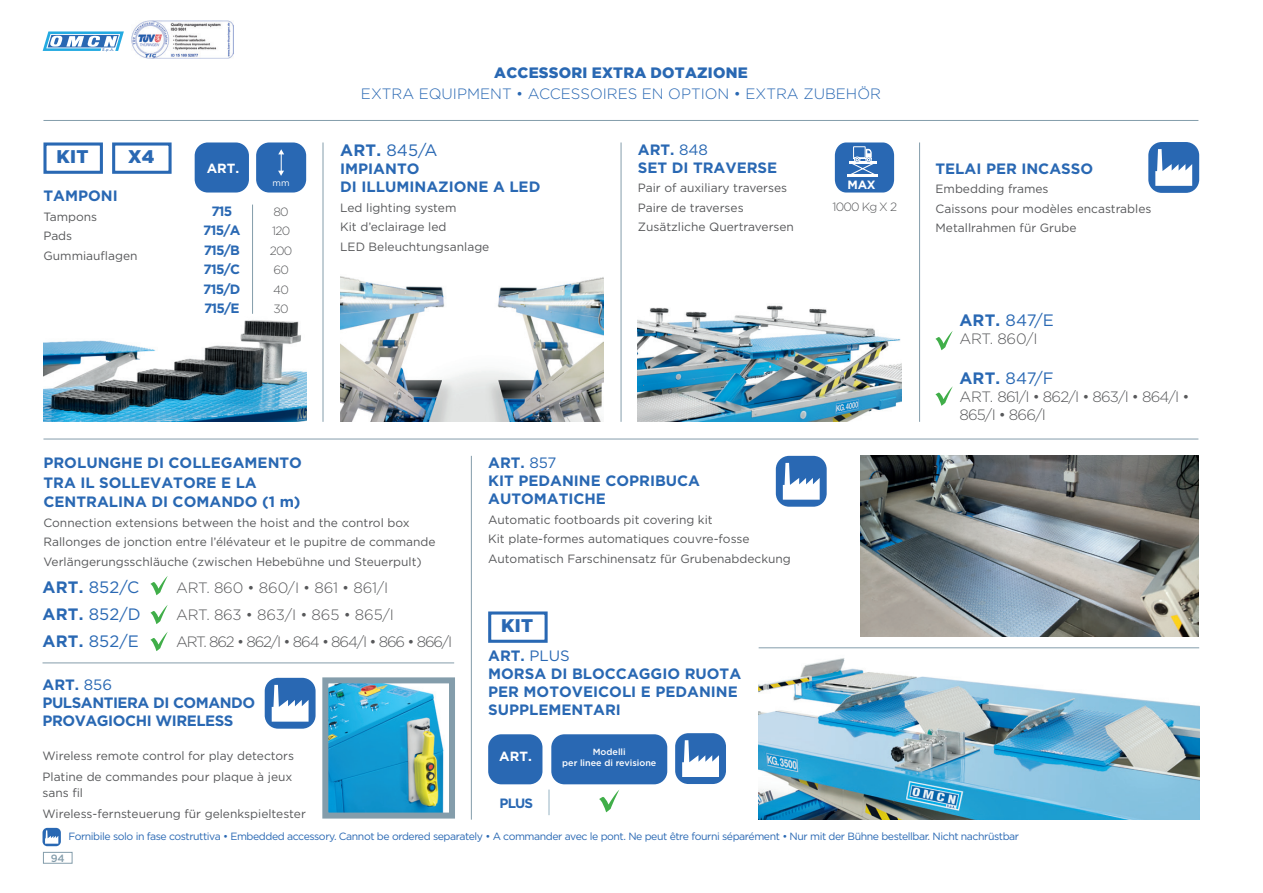
<style>
.page{position:relative;width:1263px;height:893px;background:#fff}
.page>*{position:absolute;margin:0;border:0;box-sizing:border-box;transform-origin:0 0}
.t1{font:900 18.3px "Gotham";letter-spacing:.015em;color:#2968b3}
.t2{font:16.5px "Gotham";letter-spacing:.01em;color:#2968b3}
.t3{font:700 15px/18px "Gotham";color:#2968b3}
.t4{font:300 15px/18px "Gotham";letter-spacing:-.04em;color:#57585a}
.t5{font:300 15px "Gotham";color:#2968b3}
.t6{font:300 15px "Gotham";letter-spacing:-.01em;color:#57585a}
.t7{font:700 15px/18px "Gotham";letter-spacing:-.03em;color:#2968b3}
.t8{font:300 15px "Gotham";letter-spacing:-.075em;color:#57585a}
.t9{font:900 15px "Gotham";letter-spacing:.015em;color:#2968b3}
.t10{font:700 13.5px/19.5px "Gotham";letter-spacing:-.06em;color:#2968b3;text-align:center}
.t11{font:700 13.35px "Gotham";color:#fff}
.t12{font:12px/19.5px "Gotham";color:#57585a}
.t13{font:300 12px/19.5px "Gotham";letter-spacing:-.06em;color:#57585a;text-align:center}
.t14{font:700 12px "Gotham";color:#fff}
.t15{font:10.5px "Gotham";letter-spacing:-.04em;color:#2968b3}
.t16{font:500 10.5px "Gotham";color:#849dab}
.t17{font:500 9px/10.5px "Gotham";color:#fff;text-align:center}
.t18{font:9px "Gotham";color:#fff}
.s1{font-weight:700}
.s2{font-weight:400}
</style>
<div class="page">
<img style="left:132px;top:20px;width:101px;height:38px">
<img style="left:758px;top:648px;width:441px;height:172px">
<svg style="left:42px;top:31px;width:82px;height:21px"></svg>
<div style="left:43px;top:852px;width:29px;height:11px;background:#fff;border:1px solid #849dab"></div>
<img style="left:638px;top:305px;width:263px;height:117px">
<hr style="left:43px;top:120px;width:1155px;height:1px;background:#849dab">
<hr style="left:43px;top:439px;width:1155px;height:1px;background:#849dab">
<img style="left:43px;top:320px;width:263px;height:102px">
<hr style="left:252px;top:205px;width:1px;height:109px;background:#849dab">
<div style="left:195px;top:142px;width:54px;height:51px;background:#2968b3;border-radius:13px"></div>
<div style="left:256px;top:142px;width:50px;height:51px;background:#2968b3;border-radius:13px"></div>
<svg style="left:278px;top:149px;width:6px;height:27px"></svg>
<hr style="left:323px;top:142px;width:1px;height:280px;background:#849dab">
<hr style="left:621px;top:142px;width:1px;height:280px;background:#849dab">
<hr style="left:471px;top:456px;width:1px;height:364px;background:#849dab">
<img style="left:340px;top:276px;width:264px;height:146px">
<div style="left:112px;top:142px;width:60px;height:32px;background:#fff;border:3px solid #2968b3"></div>
<div style="left:43px;top:142px;width:60px;height:32px;background:#fff;border:3px solid #2968b3"></div>
<svg style="left:835px;top:142px;width:59px;height:51px;background:#4d81c0"></svg>
<img style="left:861px;top:456px;width:337px;height:180px">
<img style="left:329px;top:684px;width:115px;height:128px">
<div style="left:322px;top:677px;width:133px;height:142px;border:6px solid #849dab"></div>
<svg style="left:150px;top:605px;width:18px;height:19px"></svg>
<svg style="left:150px;top:632px;width:18px;height:19px"></svg>
<svg style="left:150px;top:576px;width:18px;height:19px"></svg>
<hr style="left:919px;top:142px;width:1px;height:280px;background:#849dab">
<div style="left:1148px;top:142px;width:51px;height:51px;background:#2968b3;border-radius:13px"></div>
<svg style="left:1155px;top:149px;width:37px;height:37px"></svg>
<svg style="left:935px;top:386px;width:18px;height:20px"></svg>
<svg style="left:935px;top:331px;width:18px;height:19px"></svg>
<hr style="left:43px;top:663px;width:411px;height:1px;background:#849dab">
<svg style="left:549px;top:789px;width:1px;height:26px"></svg>
<div style="left:488px;top:734px;width:54px;height:50px;background:#2968b3;border-radius:13px"></div>
<div style="left:551px;top:734px;width:116px;height:50px;background:#2968b3;border-radius:13px"></div>
<svg style="left:599px;top:790px;width:20px;height:22px"></svg>
<div style="left:488px;top:611px;width:60px;height:32px;background:#fff;border:3px solid #2968b3"></div>
<div style="left:675px;top:733px;width:51px;height:51px;background:#2968b3;border-radius:13px"></div>
<svg style="left:682px;top:740px;width:37px;height:37px"></svg>
<hr style="left:759px;top:648px;width:440px;height:1px;background:#849dab">
<div style="left:265px;top:678px;width:51px;height:51px;background:#2968b3;border-radius:13px"></div>
<svg style="left:272px;top:685px;width:37px;height:37px"></svg>
<div style="left:776px;top:456px;width:51px;height:51px;background:#2968b3;border-radius:13px"></div>
<svg style="left:783px;top:463px;width:37px;height:37px"></svg>
<div style="left:43px;top:828px;width:18px;height:18px;background:#2968b3;border-radius:5px"></div>
<svg style="left:45px;top:830px;width:13px;height:14px"></svg>
<h1 class="t1" style="left:57px;top:146px;width:33px">KIT</h1>
<h1 class="t1" style="left:128px;top:146px;width:28px">x4</h1>
<p class="t3" style="left:43px;top:187px;width:76px">TAMPONI</p>
<p class="t12" style="left:43px;top:207px;width:96px">Tampons<br>Pads<br>Gummiauflagen</p>
<p class="t11" style="left:207px;top:161px;width:34px">ART.</p>
<p class="t10" style="left:203px;top:201px;width:39px">715<br>715/A<br>715/B<br>715/C<br>715/D<br>715/E</p>
<p class="t18" style="left:273px;top:177px;width:19px">mm</p>
<p class="t13" style="left:270px;top:202px;width:24px">80<br>120<br>200<br>60<br>40<br>30</p>
<p class="t9" style="left:494px;top:64px;width:255px">ACCESSORI EXTRA DOTAZIONE</p>
<p class="t5" style="left:361px;top:86px;width:521px">EXTRA EQUIPMENT • ACCESSOIRES EN OPTION • EXTRA ZUBEHÖR</p>
<h2 class="t2" style="left:340px;top:140px;width:99px"><span class="s1">ART.</span> 845/A</h2>
<p class="t3" style="left:340px;top:159px;width:16px">IMPIAN</p>
<p class="t3" style="left:397px;top:159px;width:21px">TO</p>
<p class="t3" style="left:340px;top:177px;width:32px">DI ILLUMINA</p>
<p class="t3" style="left:438px;top:177px;width:22px">ZIONE</p>
<p class="t3" style="left:493px;top:177px;width:49px">A LED</p>
<p class="t12" style="left:340px;top:198px;width:151px">Led lighting system<br>Kit d’eclairage led<br>Led Beleuchtungsanlage</p>
<p class="t3" style="left:638px;top:140px;width:141px">ART. <span class="s2">848<br></span>SET DI TRAVERSE</p>
<p class="t12" style="left:638px;top:178px;width:158px">Pair of auxiliary traverses<br>Paire de traverses<br>Zusätzliche Quertraversen</p>
<p class="t14" style="left:847px;top:178px;width:30px">MAX</p>
<p class="t13" style="left:832px;top:197px;width:66px">1000 Kg X 2</p>
<p class="t3" style="left:43px;top:454px;width:33px">PROLUNGHE</p>
<p class="t3" style="left:147px;top:454px;width:34px">DI COLLEGAMEN</p>
<p class="t3" style="left:279px;top:454px;width:21px">TO</p>
<p class="t3" style="left:43px;top:473px;width:68px">TRA IL SOLLEVA</p>
<p class="t3" style="left:173px;top:473px;width:74px">TORE E LA</p>
<p class="t3" style="left:43px;top:493px;width:12px">CEN</p>
<p class="t3" style="left:76px;top:493px;width:32px">TRALINA</p>
<p class="t3" style="left:151px;top:493px;width:35px">DI COMANDO</p>
<p class="t3" style="left:262px;top:493px;width:40px">(1 M)</p>
<p class="t12" style="left:43px;top:513px;width:394px">Connection extensions between the hoist and the control box<br>Rallonges de jonction entre l’élévateur et le pupitre de commande<br>Verlängerungsschläuche (zwischen Hebebühne und Steuerpult)</p>
<h2 class="t2" style="left:43px;top:577px;width:98px"><span class="s1">ART.</span> 852/C</h2>
<p class="t6" style="left:176px;top:579px;width:214px">ART. 860 • 860/I • 861 • 861/I</p>
<h2 class="t2" style="left:43px;top:604px;width:100px"><span class="s1">ART.</span> 852/D</h2>
<p class="t6" style="left:176px;top:606px;width:219px">ART. 863 • 863/I • 865 • 865/I</p>
<h2 class="t2" style="left:43px;top:631px;width:98px"><span class="s1">ART.</span> 852/E</h2>
<p class="t8" style="left:176px;top:633px;width:278px">ART. 862 • 862/I • 864 • 864/I • 866 • 866/I</p>
<p class="t7" style="left:43px;top:675px;width:214px">ART. <span class="s2">856<br></span>PULSANTIERA DI COMANDO<br>PROVAGIOCHI WIRELESS</p>
<p class="t12" style="left:43px;top:745px;width:253px;line-height:21px">Wireless remote control for play detectors<br>Platine de commandes pour plaque à jeux</p>
<p class="t12" style="left:43px;top:782px;width:265px;line-height:21px">sans fil<br>Wireless-fernsteuerung für gelenkspieltester</p>
<p class="t3" style="left:488px;top:454px;width:213px">ART. <span class="s2">857<br></span>KIT PEDANINE COPRIBUCA<br>AUTOMATICHE</p>
<p class="t12" style="left:488px;top:510px;width:304px">Automatic footboards pit covering kit<br>Kit plate-formes automatiques couvre-fosse<br>Automatisch Farschinensatz für Grubenabdeckung</p>
<h1 class="t1" style="left:501px;top:615px;width:33px">KIT</h1>
<p class="t3" style="left:488px;top:646px;width:96px">ART. <span class="s2">PLUS<br></span>MORSA DI BLOCCAGGIO</p>
<p class="t3" style="left:685px;top:664px;width:55px">RUOTA</p>
<p class="t3" style="left:488px;top:682px;width:82px">PER MOTOVEICOLI</p>
<p class="t3" style="left:641px;top:682px;width:26px">E PEDANINE</p>
<p class="t3" style="left:488px;top:700px;width:12px">SUPPLEMEN</p>
<p class="t3" style="left:583px;top:700px;width:36px">TARI</p>
<p class="t11" style="left:499px;top:749px;width:34px">ART.</p>
<p class="t17" style="left:562px;top:747px;width:96px">Modelli<br>per linee di revisione</p>
<p class="t10" style="left:499px;top:793px;width:35px">PLUS</p>
<p class="t3" style="left:935px;top:159px;width:159px">TELAI PER INCASSO</p>
<p class="t12" style="left:935px;top:179px;width:217px">Embedding frames<br>Caissons pour modèles encastrables<br>Metallrahmen für Grube</p>
<h2 class="t2" style="left:959px;top:310px;width:96px"><span class="s1">ART.</span> 847/E</h2>
<p class="t4" style="left:959px;top:330px;width:80px">ART. 860/I</p>
<h2 class="t2" style="left:959px;top:368px;width:96px"><span class="s1">ART.</span> 847/F</h2>
<p class="t4" style="left:959px;top:387px;width:232px">ART. 861/I • 862/I • 863/I • 864/I •<br>865/I • 866/I</p>
<p class="t15" style="left:68px;top:830px;width:952px">Fornibile solo in fase costruttiva • Embedded accessory. Cannot be ordered separately • A commander avec le pont. Ne peut être fourni séparément • Nur mit der Bühne bestellbar. Nicht nachrüstbar</p>
<p class="t16" style="left:51px;top:852px;width:15px">94</p>
</div>
